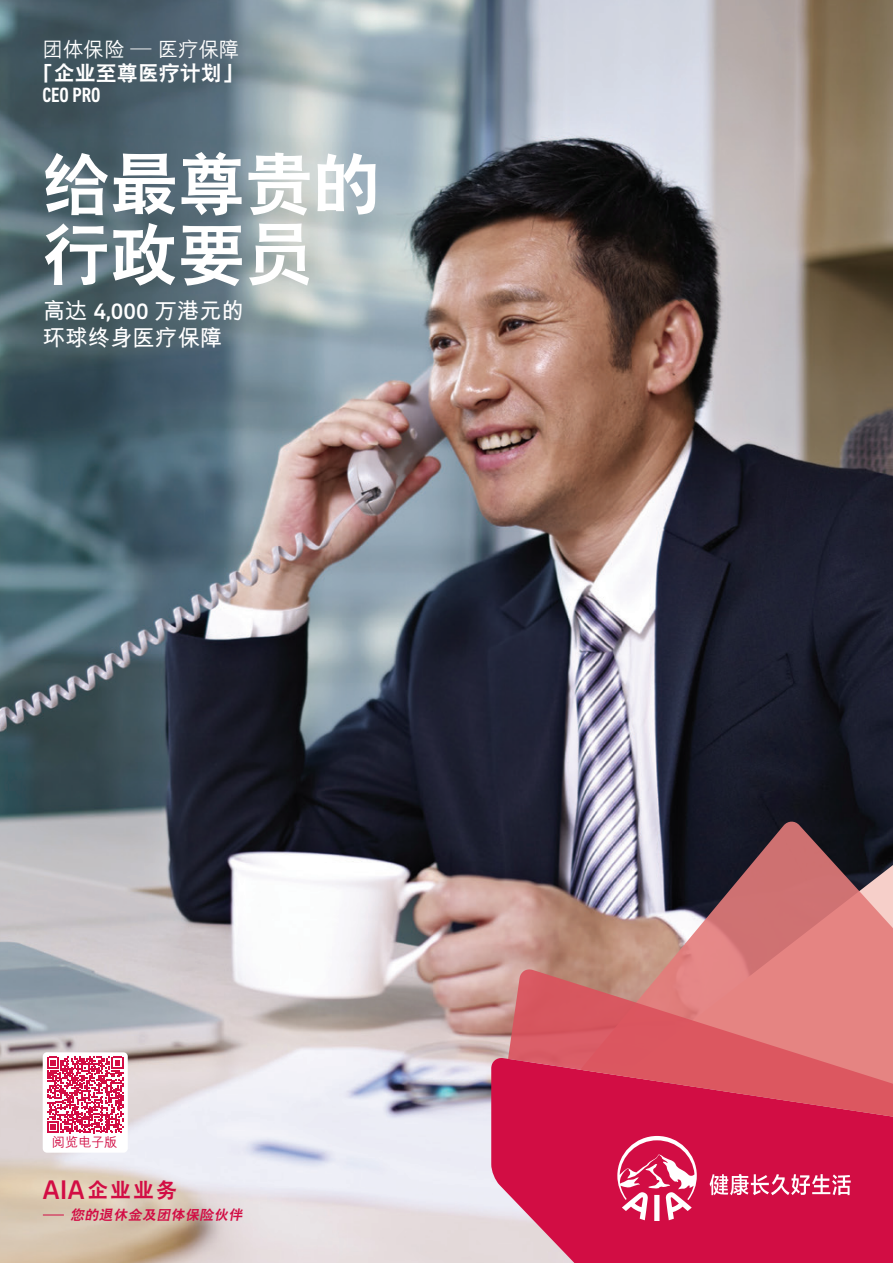
<style>
.page{position:relative;width:893px;height:1263px;background:#fff}
.page>*{position:absolute;margin:0;border:0;box-sizing:border-box;transform-origin:0 0}
.t1{font:800 67.5px/70.5px "C Hei 2 HKS";color:#fff}
.t2{font:700 22.65px/27px "M Hei HKS";color:#fff}
.t3{font:800 21px "C Hei 2 HKS";color:#fff}
.t4{font:800 21px "C Hei 2 HKS";color:#d20d44}
.t5{font:500 condensed 21px "AIA Everest";color:#fff}
.t6{font:500 20.55px "M Hei HKS";color:#fff}
.t7{font:italic 800 13.65px "C Hei 2 HKS";color:#d20d44}
.t8{font:500 13.2px "M Hei HKS";letter-spacing:-.01em;color:#d20d44}
.s1{font-size:21px}
.s2{font-size:20.55px}
.s3{font-family:"AIA Everest";font-weight:500}
.s4{font-family:"AIA Everest";font-weight:500;font-size:27.45px}
</style>
<div class="page">
<img style="left:0;top:0;width:893px;height:1263px">
<svg style="left:621px;top:717px;width:272px;height:105px;background:#2f303d"></svg>
<svg style="left:491px;top:1057px;width:402px;height:206px;background:#d42858"></svg>
<svg style="left:580px;top:822px;width:313px;height:335px;background:#9e6f73"></svg>
<svg style="left:508px;top:969px;width:385px;height:184px;background:#d94e62"></svg>
<div style="left:43px;top:1052px;width:85px;height:101px;background:#fff;border-radius:4px"></div>
<svg style="left:43px;top:1214px;width:21px;height:1px"></svg>
<svg style="left:617px;top:1136px;width:234px;height:85px;background:#d93261"></svg>
<svg style="left:47px;top:1056px;width:77px;height:77px"></svg>
<p class="t6" style="left:42px;top:34px;width:199px">團體保險 <span class="s1">—</span> 醫療保障</p>
<p class="t3" style="left:33px;top:59px;width:211px"><span class="s2">「</span>企業至尊醫療計劃<span class="s2">」</span></p>
<p class="t5" style="left:42px;top:83px;width:60px">CEO PRO</p>
<h1 class="t1" style="left:43px;top:150px;width:339px">給最尊貴的行政要員</h1>
<p class="t2" style="left:43px;top:295px;width:203px">高達 <span class="s3">4,000</span> 萬港元的環球終身醫療保障</p>
<p class="t8" style="left:52px;top:1132px;width:67px">閱覽電子版</p>
<p class="t4" style="left:43px;top:1176px;width:136px"><span class="s4">AIA</span>企業業務</p>
<p class="t7" style="left:70px;top:1205px;width:177px">您的退休金及團體保險伙伴</p>
</div>
